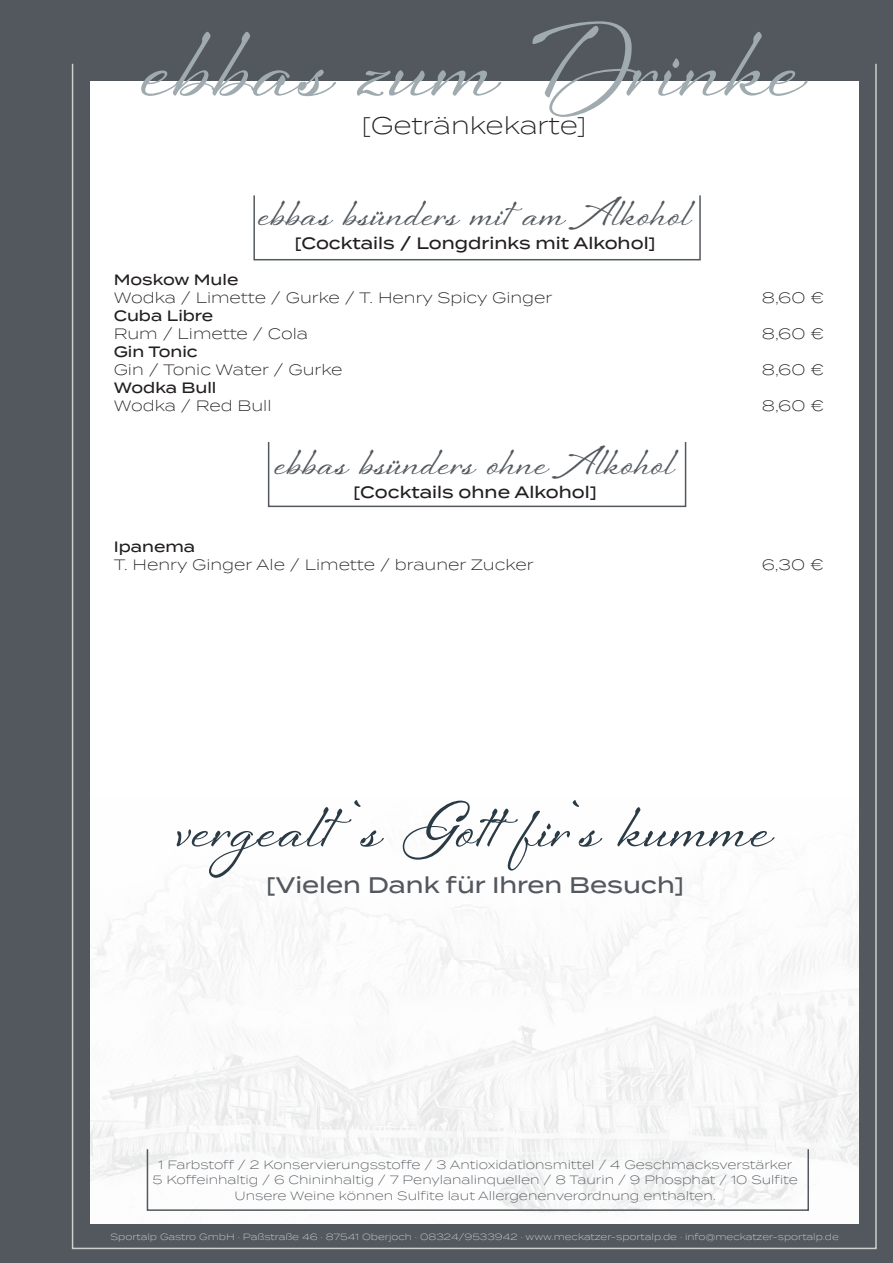
<style>
.page{position:relative;width:893px;height:1263px;background:#fff}
.page>*{position:absolute;margin:0;border:0;box-sizing:border-box;transform-origin:0 0}
.t1{font:700 97.5px "Sheila";letter-spacing:.025em;color:#a0abaf}
.t2{font:700 60px "Sheila";letter-spacing:.025em;color:#2a3b46}
.t3{font:700 37.5px "Sheila";letter-spacing:.03em;color:#53595f}
.t4{font:300 24px "Termina";color:#231f20}
.t5{font:500 22.5px "Termina";color:#53585e}
.t6{font:500 16.5px "Termina";color:#231f20}
.t7{font:300 15px "Termina";color:#231f20}
.t8{font:500 15px "Termina";color:#231f20}
.t9{font:300 12px/14.4px "Termina";color:#53585e;text-align:center}
.t10{font:300 9px "Termina";color:#cfd0ce}
</style>
<div class="page">
<img style="left:89px;top:790px;width:770px;height:435px">
<div style="left:0;top:0;width:89px;height:1263px;background:#53585e"></div>
<div style="left:859px;top:0;width:34px;height:1263px;background:#53585e"></div>
<div style="left:0;top:0;width:893px;height:81px;background:#53585e"></div>
<div style="left:0;top:1225px;width:893px;height:38px;background:#53585e"></div>
<div style="left:253px;top:195px;width:448px;height:65px;border:2px solid #53585e"></div>
<div style="left:268px;top:441px;width:418px;height:66px;border:2px solid #53585e"></div>
<div style="left:147px;top:1148px;width:662px;height:63px;border:2px solid #53585e"></div>
<h1 class="t1" style="left:145px;top:5px;width:661px">ebbas zum Drinke</h1>
<h3 class="t4" style="left:361px;top:109px;width:227px">[Getränkekarte]</h3>
<h3 class="t3" style="left:260px;top:190px;width:433px">ebbas bsünders mit am Alkohol</h3>
<h3 class="t6" style="left:294px;top:231px;width:363px">[Cocktails / Longdrinks mit Alkohol]</h3>
<p class="t8" style="left:114px;top:268px;width:126px">Moskow Mule</p>
<p class="t7" style="left:114px;top:287px;width:440px">Wodka / Limette / Gurke / T. Henry Spicy Ginger</p>
<p class="t7" style="left:762px;top:287px;width:64px">8,60 €</p>
<p class="t8" style="left:114px;top:304px;width:101px">Cuba Libre</p>
<p class="t7" style="left:114px;top:323px;width:196px">Rum / Limette / Cola</p>
<p class="t7" style="left:762px;top:323px;width:64px">8,60 €</p>
<p class="t8" style="left:114px;top:340px;width:85px">Gin Tonic</p>
<p class="t7" style="left:114px;top:359px;width:230px">Gin / Tonic Water / Gurke</p>
<p class="t7" style="left:762px;top:359px;width:64px">8,60 €</p>
<p class="t8" style="left:114px;top:376px;width:104px">Wodka Bull</p>
<p class="t7" style="left:114px;top:395px;width:159px">Wodka / Red Bull</p>
<p class="t7" style="left:762px;top:395px;width:64px">8,60 €</p>
<h3 class="t3" style="left:276px;top:439px;width:400px">ebbas bsünders ohne Alkohol</h3>
<h3 class="t6" style="left:353px;top:480px;width:245px">[Cocktails ohne Alkohol]</h3>
<p class="t8" style="left:114px;top:535px;width:83px">Ipanema</p>
<p class="t7" style="left:114px;top:554px;width:421px">T. Henry Ginger Ale / Limette / brauner Zucker</p>
<p class="t7" style="left:762px;top:554px;width:64px">6,30 €</p>
<h2 class="t2" style="left:178px;top:790px;width:595px">vergealt `s Gott fir`s kumme</h2>
<h3 class="t5" style="left:266px;top:868px;width:420px">[Vielen Dank für Ihren Besuch]</h3>
<p class="t9" style="left:153px;top:1157px;width:647px">1 Farbstoff / 2 Konservierungsstoffe / 3 Antioxidationsmittel / 4 Geschmacksverstärker<br>5 Koffeinhaltig / 6 Chininhaltig / 7 Penylanalinquellen / 8 Taurin / 9 Phosphat / 10 Sulfite</p>
<p class="t9" style="left:235px;top:1188px;width:483px">Unsere Weine können Sulfite laut Allergenenverordnung enthalten.</p>
<p class="t10" style="left:110px;top:1230px;width:730px">Sportalp Gastro GmbH · Paßstraße 46 · 87541 Oberjoch · 08324/9533942 · www.meckatzer-sportalp.de · info@meckatzer-sportalp.de</p>
</div>
